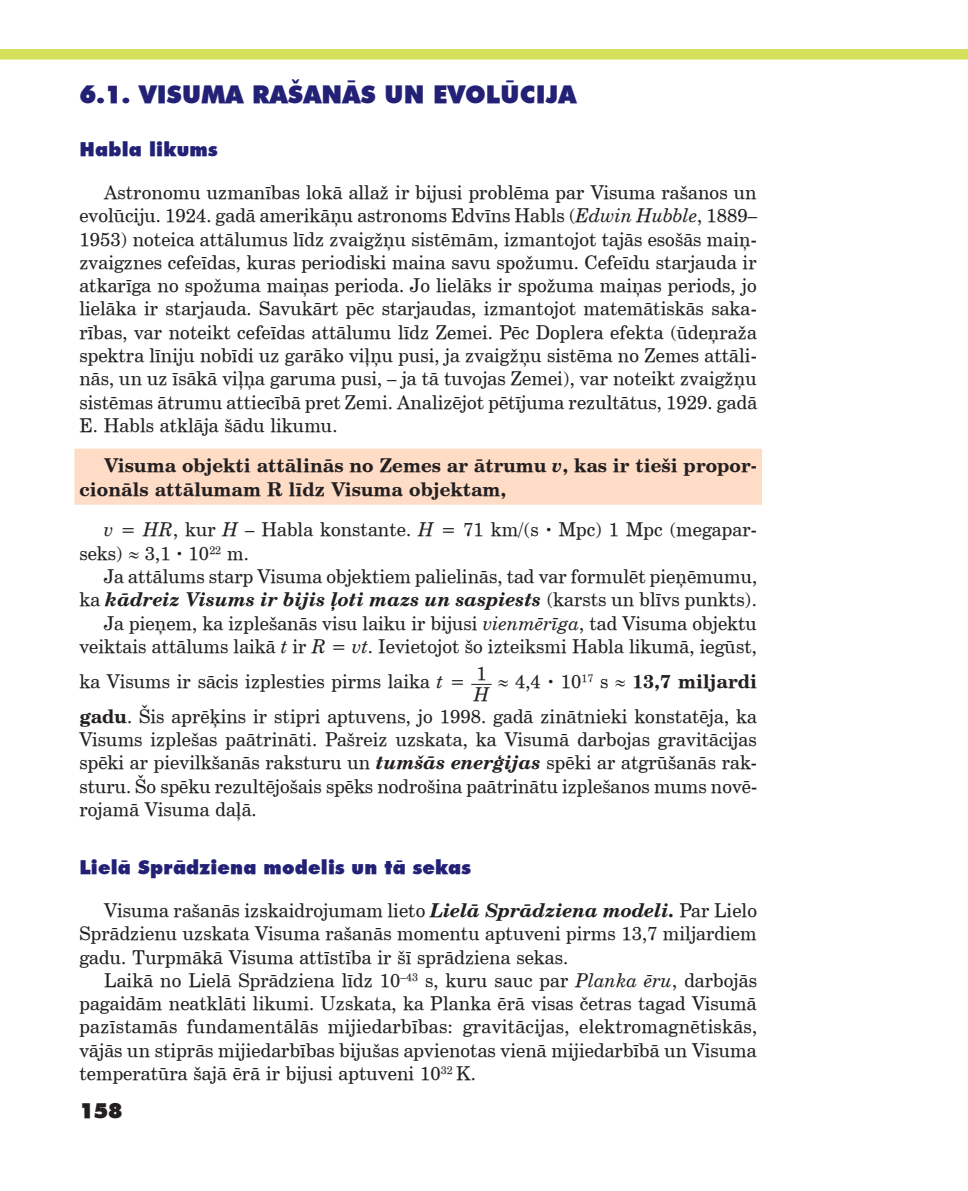
<style>
.page{position:relative;width:968px;height:1191px;background:#fff}
.page>*{position:absolute;margin:0;border:0;box-sizing:border-box;transform-origin:0 0}
.t1{font:900 24.5px "Futura TL";letter-spacing:.005em;color:#232176}
.t2{font:900 21px "Futura TL";color:#231f20}
.t3{font:900 19.25px "Futura TL";color:#232176}
.t4{font:18.72px/23.3px "Century Schoolbook TL";letter-spacing:.005em;color:#231f20;text-align:justify}
.t5{font:700 18.72px/23.3px "Century Schoolbook TL";letter-spacing:.005em;color:#231f20}
.s1{font-style:italic}
.s2{font-weight:700}
.s3{font-weight:700;font-style:italic}
</style>
<div class="page">
<div style="left:0;top:49px;width:967px;height:11px;background:#d5e05b"></div>
<div style="left:74px;top:449px;width:687px;height:56px;background:#fedcc6"></div>
<svg style="left:471px;top:684px;width:20px;height:1px"></svg>
<h1 class="t1" style="left:79px;top:78px;width:498px">6.1. Visuma rašanās un evolūcija</h1>
<p class="t3" style="left:79px;top:136px;width:140px">Habla likums</p>
<p class="t4" style="left:79px;top:180px;width:679px;text-indent:25px">Astronomu uzmanības lokā allaž ir bijusi problēma par Visuma rašanos un evolūciju. 1924. gadā amerikāņu astronoms Edvīns Habls (<span class="s1">Edwin Hubble</span>, 1889– 1953) noteica attālumus līdz zvaigžņu sistēmām, izmantojot tajās esošās maiņ&shy;zvaigznes cefeīdas, kuras periodiski maina savu spožumu. Cefeīdu starjauda ir atkarīga no spožuma maiņas perioda. Jo lielāks ir spožuma maiņas periods, jo lielāka ir starjauda. Savukārt pēc starjaudas, izmantojot matemātiskās saka&shy;rības, var noteikt cefeīdas attālumu līdz Zemei. Pēc Doplera efekta (ūdeņraža spektra līniju nobīdi uz garāko viļņu pusi, ja zvaigžņu sistēma no Zemes attāli&shy;nās, un uz īsākā viļņa garuma pusi, – ja tā tuvojas Zemei), var noteikt zvaigžņu sistēmas ātrumu attiecībā pret Zemi. Analizējot pētījuma rezultātus, 1929. gadā E. Habls atklāja šādu likumu.</p>
<p class="t5" style="left:79px;top:454px;width:679px;text-indent:25px">Visuma objekti attālinās no Zemes ar ātrumu <span class="s1">v</span>, kas ir tieši propor&shy;cionāls attālumam R līdz Visuma objektam,</p>
<p class="t4" style="left:79px;top:518px;width:679px;text-indent:25px"><span class="s1">v = HR</span>, kur <span class="s1">H</span> – Habla konstante. <span class="s1">H</span> = 71 km/(s <span class="s2">∙</span> Mpc) 1 Mpc (megapar&shy;seks) ≈ 3,1 <span class="s2">∙</span> 10<sup>22</sup> m.</p>
<p class="t4" style="left:79px;top:564px;width:679px;text-align:right">Ja attālums starp Visuma objektiem palielinās, tad var formulēt pieņēmumu, ka <span class="s3">kādreiz Visums ir bijis ļoti mazs un saspiests</span> (karsts un blīvs punkts).<br>Ja pieņem, ka izplešanās visu laiku ir bijusi <span class="s1">vienmērīga</span>, tad Visuma objektu veiktais attālums laikā <span class="s1">t</span> ir <span class="s1">R = vt</span>. Ievietojot šo izteiksmi Habla likumā, iegūst,</p>
<p class="t4" style="left:79px;top:674px;width:411px;line-height:13.3px;text-align:right">ka Visums ir sācis izplesties pirms laika <span class="s1">t</span> = 1<br><span class="s1">H</span></p>
<p class="t4" style="left:79px;top:663px;width:679px;line-height:35px;text-align:right">≈ 4,4 <span class="s2">∙</span> 10<sup>17</sup> s ≈ <span class="s2">13,7 miljardi<br>gadu</span>. Šis aprēķins ir stipri aptuvens, jo 1998. gadā zinātnieki konstatēja, ka</p>
<p class="t4" style="left:79px;top:727px;width:679px">Visums izplešas paātrināti. Pašreiz uzskata, ka Visumā darbojas gravitācijas spēki ar pievilkšanās raksturu un <span class="s3">tumšās enerģijas</span> spēki ar atgrūšanās rak&shy;sturu. Šo spēku rezultējošais spēks nodrošina paātrinātu izplešanos mums novē&shy;rojamā Visuma daļā.</p>
<p class="t3" style="left:79px;top:854px;width:393px">Lielā Sprādziena modelis un tā sekas</p>
<p class="t4" style="left:79px;top:898px;width:679px;text-indent:25px">Visuma rašanās izskaidrojumam lieto <span class="s3">Lielā Sprādziena modeli.</span> Par Lielo Sprādzienu uzskata Visuma rašanās momentu aptuveni pirms 13,7 miljardiem gadu. Turpmākā Visuma attīstība ir šī sprādziena sekas.</p>
<p class="t4" style="left:79px;top:968px;width:679px;text-indent:25px">Laikā no Lielā Sprādziena līdz 10<sup>–43</sup> s, kuru sauc par <span class="s1">Planka ēru</span>, darbojās pagaidām neatklāti likumi. Uzskata, ka Planka ērā visas četras tagad Visumā pazīstamās fundamentālās mijiedarbības: gravitācijas, elektromagnētiskās, vājās un stiprās mijiedarbības bijušas apvienotas vienā mijiedarbībā un Visuma temperatūra šajā ērā ir bijusi aptuveni 10<sup>32</sup> K.</p>
<p class="t2" style="left:79px;top:1096px;width:45px">158</p>
</div>
